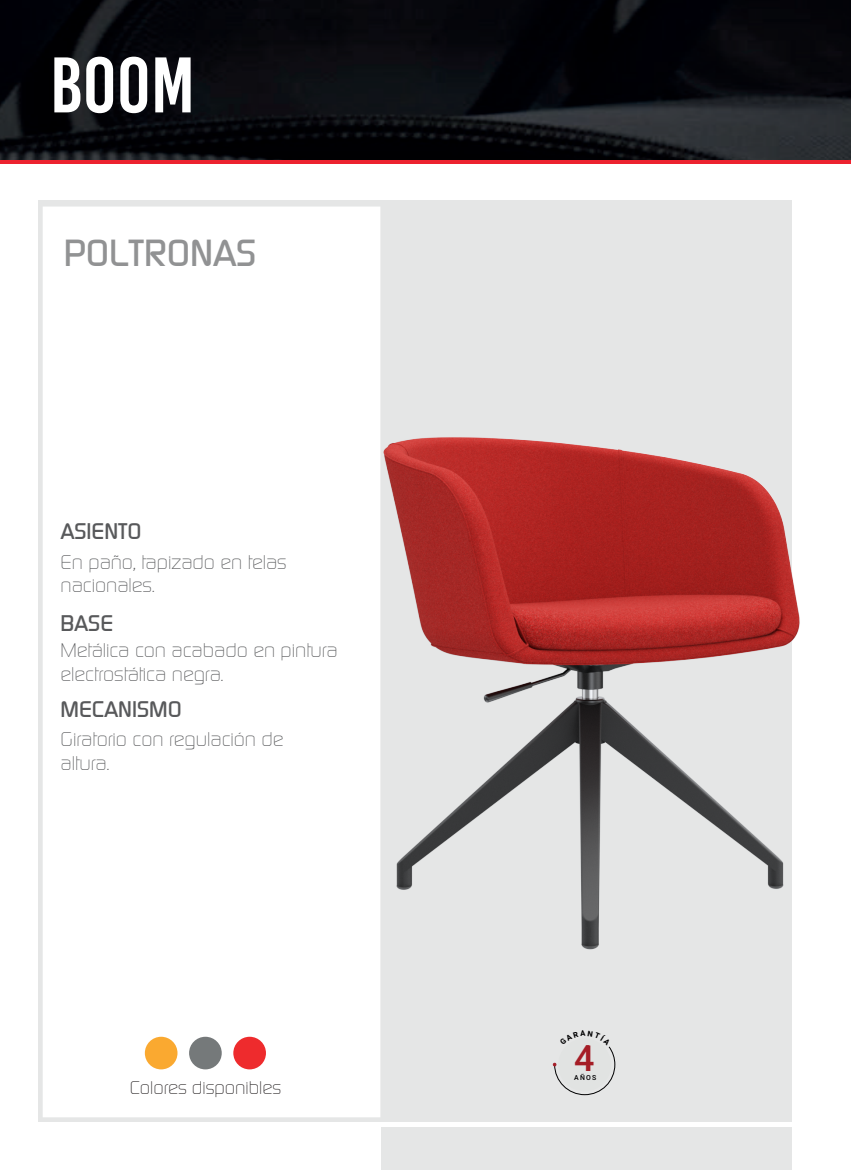
<style>
.page{position:relative;width:851px;height:1170px;background:#fff}
.page>*{position:absolute;margin:0;border:0;box-sizing:border-box;transform-origin:0 0}
.t1{font:78.45px "Bebas Kai";color:#fff}
.t2{font:500 37.5px "Continuum";color:#919293}
.t3{font:500 35.85px "Heebo";color:#a51d26}
.t4{font:500 22.5px "Continuum";color:#58595b}
.t5{font:300 19.65px/23.4px "Continuum";color:#58595b}
.t6{font:300 18.15px "Continuum";color:#231f20}
.t7{font:500 6.9px "Heebo";color:#000001}
</style>
<div class="page">
<svg style="left:0;top:159px;width:274px;height:4px"></svg>
<img style="left:0;top:0;width:850px;height:159px">
<div style="left:381px;top:1126px;width:410px;height:43px;background:#e5e6e6"></div>
<div style="left:189px;top:1036px;width:33px;height:33px;background:#75797a;border-radius:50%"></div>
<div style="left:233px;top:1036px;width:33px;height:33px;background:#ee2b2d;border-radius:50%"></div>
<div style="left:145px;top:1036px;width:32px;height:33px;background:#faa930;border-radius:50%"></div>
<img style="left:274px;top:136px;width:576px;height:983px">
<div style="left:553px;top:1029px;width:62px;height:66px;background:#e1e3e2"></div>
<h1 class="t1" style="left:50px;top:43px;width:147px">BOOM</h1>
<h2 class="t2" style="left:64px;top:229px;width:194px">POLTRONAS</h2>
<p class="t4" style="left:61px;top:516px;width:82px">ASIENTO</p>
<p class="t5" style="left:61px;top:549px;width:227px">En paño, tapizado en telas nacionales.</p>
<p class="t4" style="left:61px;top:608px;width:54px">BASE</p>
<p class="t5" style="left:61px;top:638px;width:279px">Metálica con acabado en pintura electrostática negra.</p>
<p class="t4" style="left:61px;top:694px;width:123px">MECANISMO</p>
<p class="t5" style="left:61px;top:727px;width:224px">Giratorio con regulación de altura.</p>
<p class="t6" style="left:130px;top:1076px;width:153px">Colores disponibles</p>
<h3 class="t3" style="left:574px;top:1033px;width:22px">4</h3>
<p class="t7" style="left:574px;top:1072px;width:24px">AÑOS</p>
</div>
